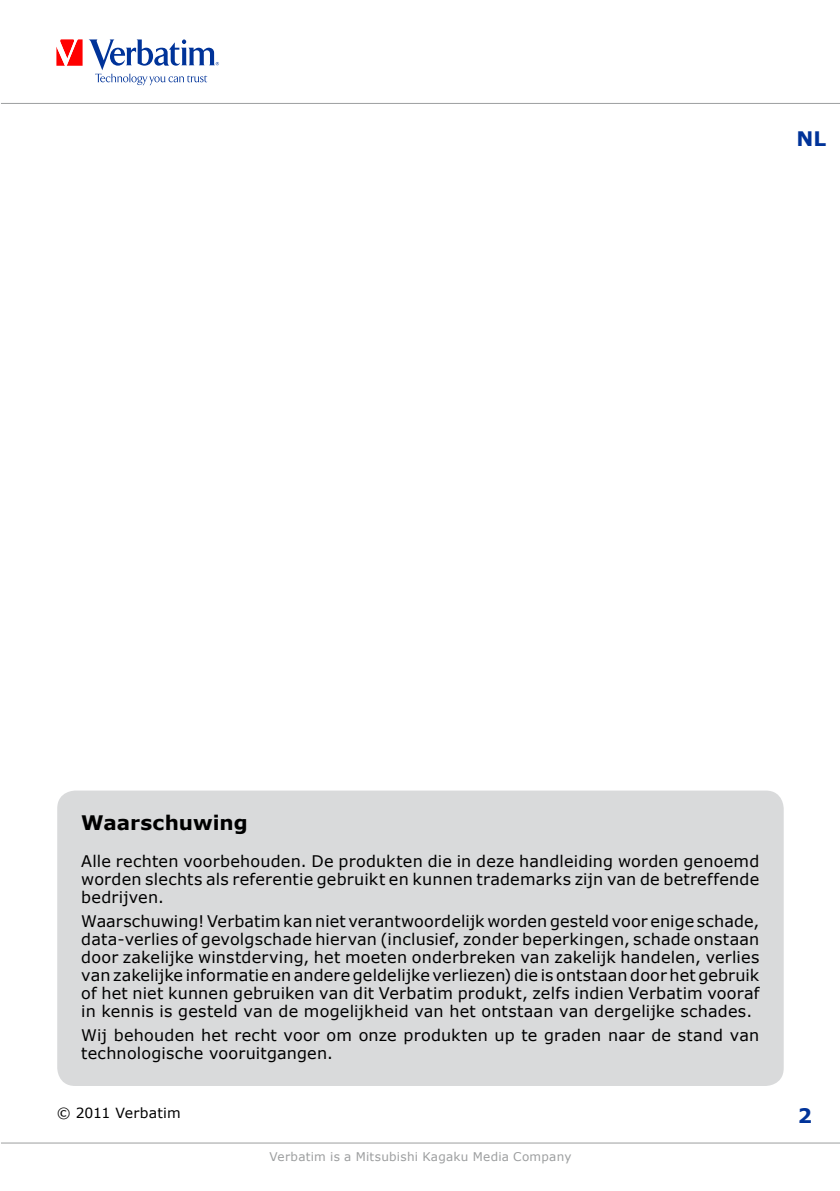
<style>
.page{position:relative;width:840px;height:1191px;background:#fff}
.page>*{position:absolute;margin:0;border:0;box-sizing:border-box;transform-origin:0 0}
.t1{font:700 20px "Verdana";color:#000}
.t2{font:700 20px "Verdana";color:#039}
.t3{font:16px/18px "Verdana";letter-spacing:.01em;color:#000;text-align:justify}
.t4{font:14px "Verdana";letter-spacing:.01em;color:#000}
.t5{font:12px "Verdana";letter-spacing:.02em;color:#9c9e9f}
</style>
<div class="page">
<svg style="left:56px;top:39px;width:26px;height:27px"></svg>
<svg style="left:89px;top:39px;width:130px;height:46px"></svg>
<hr style="left:1px;top:1142px;width:838px;height:1px;background:#9c9e9f">
<hr style="left:1px;top:103px;width:838px;height:1px;background:#9c9e9f">
<div style="left:57px;top:790px;width:726px;height:296px;background:#d9dadb;border-radius:18px"></div>
<p class="t2" style="left:796px;top:126px;width:31px">NL</p>
<p class="t1" style="left:81px;top:810px;width:168px">Waarschuwing</p>
<p class="t3" style="left:81px;top:852px;width:679px">Alle rechten voorbehouden. De produkten die in deze handleiding worden genoemd worden slechts als referentie gebruikt en kunnen trademarks zijn van de betreffende bedrijven.</p>
<p class="t3" style="left:81px;top:911px;width:679px">Waarschuwing! Verbatim kan niet verantwoordelijk worden gesteld voor enige schade, data-verlies of gevolgschade hiervan (inclusief, zonder beperkingen, schade onstaan door zakelijke winstderving, het moeten onderbreken van zakelijk handelen, verlies van zakelijke informatie en andere geldelijke verliezen) die is ontstaan door het gebruik of het niet kunnen gebruiken van dit Verbatim produkt, zelfs indien Verbatim vooraf in kennis is gesteld van de mogelijkheid van het ontstaan van dergelijke schades.</p>
<p class="t3" style="left:81px;top:1025px;width:679px">Wij behouden het recht voor om onze produkten up te graden naar de stand van technologische vooruitgangen.</p>
<p class="t4" style="left:57px;top:1103px;width:125px">© 2011 Verbatim</p>
<p class="t5" style="left:269px;top:1148px;width:303px">Verbatim is a Mitsubishi Kagaku Media Company</p>
<p class="t2" style="left:797px;top:1103px;width:16px">2</p>
</div>
